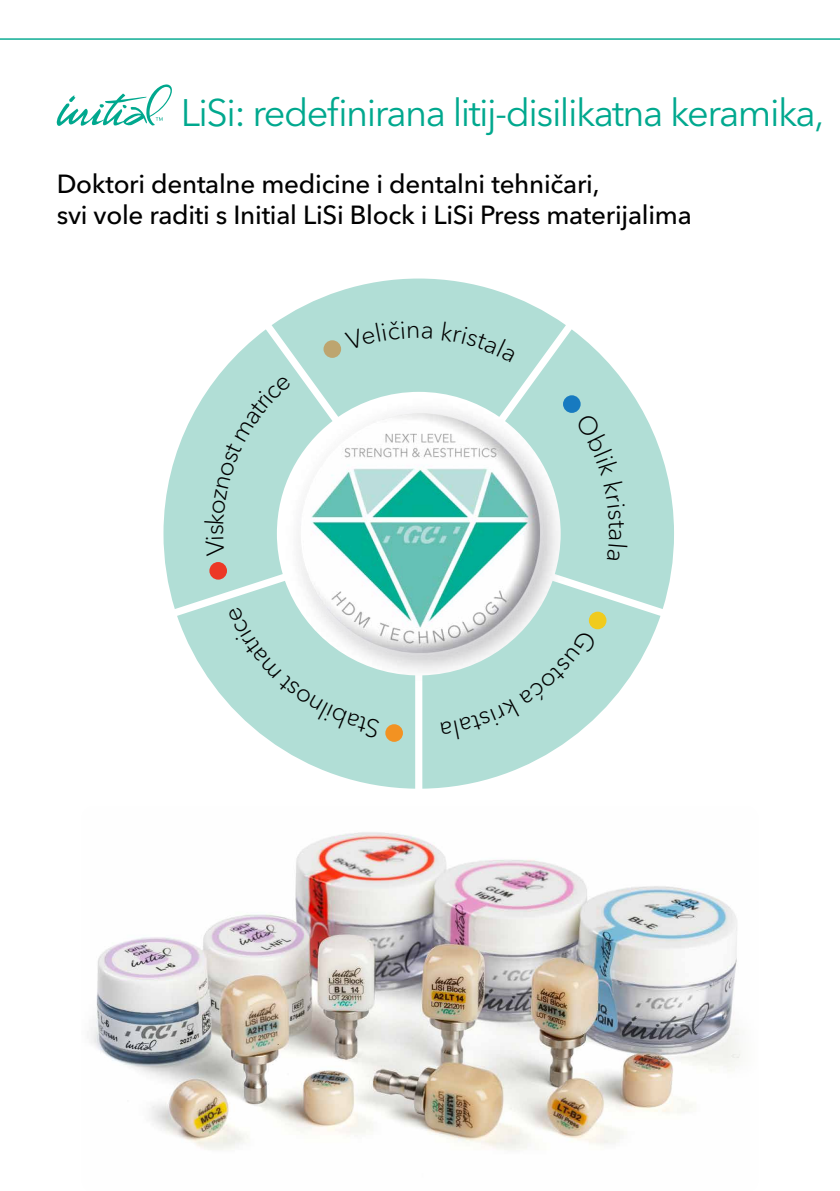
<style>
.page{position:relative;width:840px;height:1191px;background:#fff}
.page>*{position:absolute;margin:0;border:0;box-sizing:border-box;transform-origin:0 0}
.t1{font:38px "Avenir Next Cyr";letter-spacing:-.04em;color:#00a88e}
.t2{font:500 26px/31.8px "Avenir Next Cyr";letter-spacing:-.01em;color:#000}
.t3{font:300 25px "Avenir Next Cyr";color:#000}
</style>
<div class="page">
<svg style="left:0;top:38px;width:839px;height:2px;background:#49c0ae"></svg>
<img style="left:91px;top:832px;width:650px;height:318px">
<img style="left:332px;top:417px;width:172px;height:263px">
<svg style="left:271px;top:278px;width:294px;height:139px;fill:#b1ded6"></svg>
<svg style="left:504px;top:329px;width:169px;height:280px;fill:#b1ded6"></svg>
<svg style="left:422px;top:581px;width:238px;height:207px"></svg>
<svg style="left:163px;top:329px;width:169px;height:280px;fill:#b1ded6"></svg>
<svg style="left:177px;top:581px;width:238px;height:207px"></svg>
<div style="left:588px;top:611px;width:18px;height:18px;background:#f0cb1d;border-radius:50%"></div>
<div style="left:562px;top:395px;width:18px;height:18px;background:#177ac0;border-radius:50%"></div>
<div style="left:323px;top:340px;width:18px;height:18px;background:#bda56f;border-radius:50%"></div>
<div style="left:385px;top:724px;width:18px;height:18px;background:#f29222;border-radius:50%"></div>
<div style="left:209px;top:562px;width:18px;height:17px;background:#ec3826;border-radius:50%"></div>
<svg style="left:56px;top:84px;width:116px;height:42px"></svg>
<div style="left:344px;top:321px;width:88px;height:29px;background:#b1ded6"></div>
<div style="left:441px;top:321px;width:74px;height:42px;background:#b1ded6"></div>
<div style="left:575px;top:413px;width:52px;height:147px;background:#b1ded6"></div>
<svg style="left:440px;top:630px;width:157px;height:109px;background:#b7ded7"></svg>
<svg style="left:205px;top:536px;width:19px;height:20px"></svg>
<div style="left:204px;top:375px;width:87px;height:148px;background:#b1ded6"></div>
<svg style="left:227px;top:607px;width:152px;height:131px;background:#bde2db"></svg>
<h1 class="t1" style="left:181px;top:90px;width:644px">LiSi: redefinirana litij-disilikatna keramika,</h1>
<p class="t2" style="left:57px;top:167px;width:636px">Doktori dentalne medicine i dentalni tehničari,<br>svi vole raditi s Initial LiSi Block i LiSi Press materijalima</p>
<p class="t3" style="left:199px;top:535px;width:13px;rotate:-90deg">s</p>
</div>
